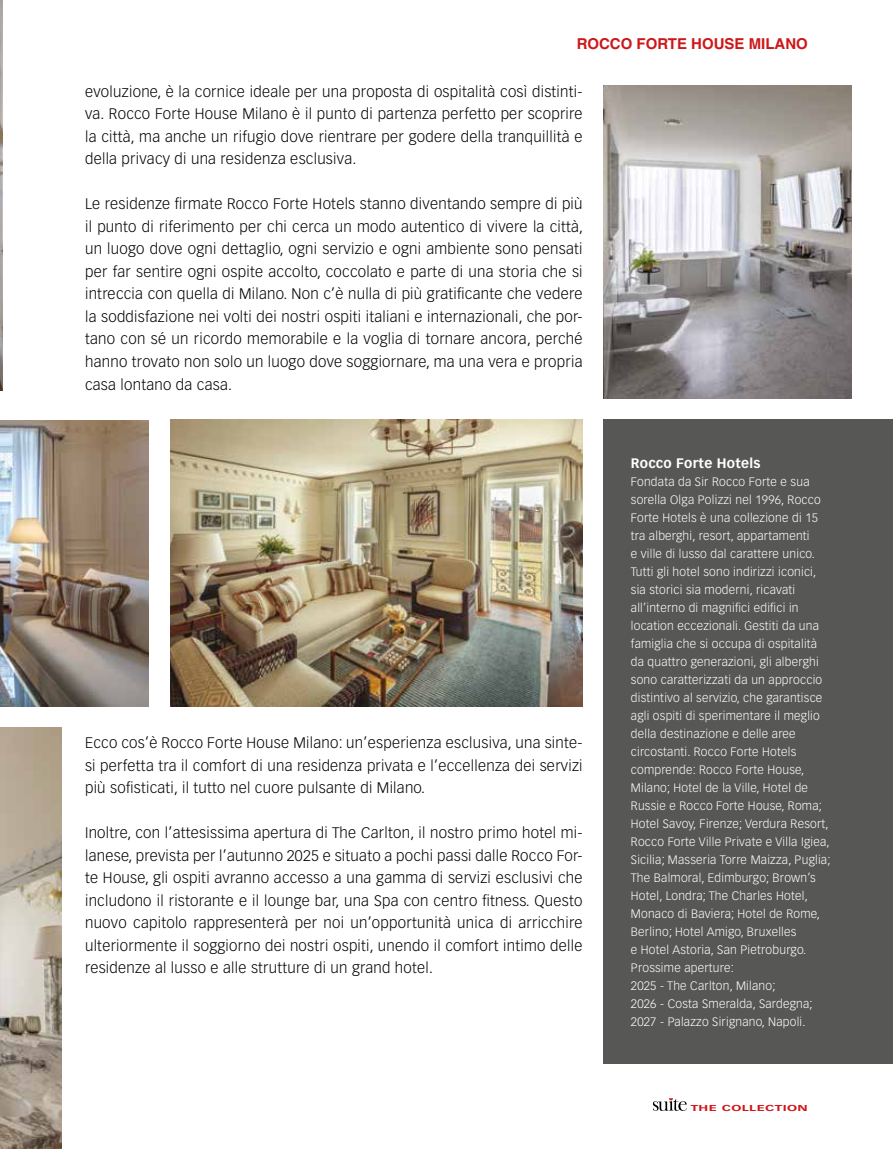
<style>
.page{position:relative;width:893px;height:1149px;background:#fff}
.page>*{position:absolute;margin:0;border:0;box-sizing:border-box;transform-origin:0 0}
.t1{font:300 15px/22.5px "Vectora LT Std";letter-spacing:.02em;color:#000;text-align:justify}
.t2{font:700 15px "Helvetica LT Std";color:#cd1719}
.t3{font:700 13.5px "Vectora LT Std";letter-spacing:.02em;color:#fff}
.t4{font:300 12px/18px "Vectora LT Std";letter-spacing:.02em;color:#fff}
.t5{font:700 8.4px "Vectora LT Std";letter-spacing:.03em;color:#cd1719;scale:1.6 1}
</style>
<div class="page">
<img style="left:0;top:0;width:2px;height:390px">
<img style="left:0;top:420px;width:149px;height:286px">
<img style="left:170px;top:420px;width:413px;height:286px">
<img style="left:0;top:727px;width:62px;height:421px">
<img style="left:604px;top:85px;width:247px;height:313px">
<div style="left:604px;top:420px;width:289px;height:643px;background:#575756"></div>
<svg style="left:653px;top:1098px;width:34px;height:12px"></svg>
<p class="t2" style="left:577px;top:35px;width:233px">ROCCO FORTE HOUSE MILANO</p>
<p class="t1" style="left:85px;top:80px;width:499px">evoluzione, è la cornice ideale per una proposta di ospitalità così distinti&shy;va. Rocco Forte House Milano è il punto di partenza perfetto per scoprire la città, ma anche un rifugio dove rientrare per godere della tranquillità e della privacy di una residenza esclusiva.</p>
<p class="t1" style="left:85px;top:193px;width:500px">Le residenze firmate Rocco Forte Hotels stanno diventando sempre di più il punto di riferimento per chi cerca un modo autentico di vivere la città, un luogo dove ogni dettaglio, ogni servizio e ogni ambiente sono pensati per far sentire ogni ospite accolto, coccolato e parte di una storia che si intreccia con quella di Milano. Non c’è nulla di più gratificante che vedere la soddisfazione nei volti dei nostri ospiti italiani e internazionali, che por&shy;tano con sé un ricordo memorabile e la voglia di tornare ancora, perché hanno trovato non solo un luogo dove soggiornare, ma una vera e propria casa lontano da casa.</p>
<p class="t1" style="left:85px;top:731px;width:499px">Ecco cos’è Rocco Forte House Milano: un’esperienza esclusiva, una sinte&shy;si perfetta tra il comfort di una residenza privata e l’eccellenza dei servizi più sofisticati, il tutto nel cuore pulsante di Milano.</p>
<p class="t1" style="left:85px;top:821px;width:499px">Inoltre, con l’attesissima apertura di The Carlton, il nostro primo hotel mi&shy;lanese, prevista per l’autunno 2025 e situato a pochi passi dalle Rocco For&shy;te House, gli ospiti avranno accesso a una gamma di servizi esclusivi che includono il ristorante e il lounge bar, una Spa con centro fitness. Questo nuovo capitolo rappresenterà per noi un’opportunità unica di arricchire ulteriormente il soggiorno dei nostri ospiti, unendo il comfort intimo delle residenze al lusso e alle strutture di un grand hotel.</p>
<p class="t3" style="left:631px;top:455px;width:131px">Rocco Forte Hotels</p>
<p class="t4" style="left:631px;top:472px;width:201px">Fondata da Sir Rocco Forte e sua sorella Olga Polizzi nel 1996, Rocco Forte Hotels è una collezione di 15 tra alberghi, resort, appartamenti<br>e ville di lusso dal carattere unico.<br>Tutti gli hotel sono indirizzi iconici, sia storici sia moderni, ricavati all’interno di magnifici edifici in location eccezionali. Gestiti da una famiglia che si occupa di ospitalità da quattro generazioni, gli alberghi sono caratterizzati da un approccio distintivo al servizio, che garantisce agli ospiti di sperimentare il meglio della destinazione e delle aree circostanti. Rocco Forte Hotels comprende: Rocco Forte House, Milano; Hotel de la Ville, Hotel de Russie e Rocco Forte House, Roma; Hotel Savoy, Firenze; Verdura Resort, Rocco Forte Ville Private e Villa Igiea, Sicilia; Masseria Torre Maizza, Puglia; The Balmoral, Edimburgo; Brown’s Hotel, Londra; The Charles Hotel, Monaco di Baviera; Hotel de Rome, Berlino; Hotel Amigo, Bruxelles<br>e Hotel Astoria, San Pietroburgo.<br>Prossime aperture:<br>2025 - The Carlton, Milano;<br>2026 - Costa Smeralda, Sardegna; 2027 - Palazzo Sirignano, Napoli.</p>
<p class="t5" style="left:691px;top:1102px;width:75px">THE COLLECTION</p>
</div>
